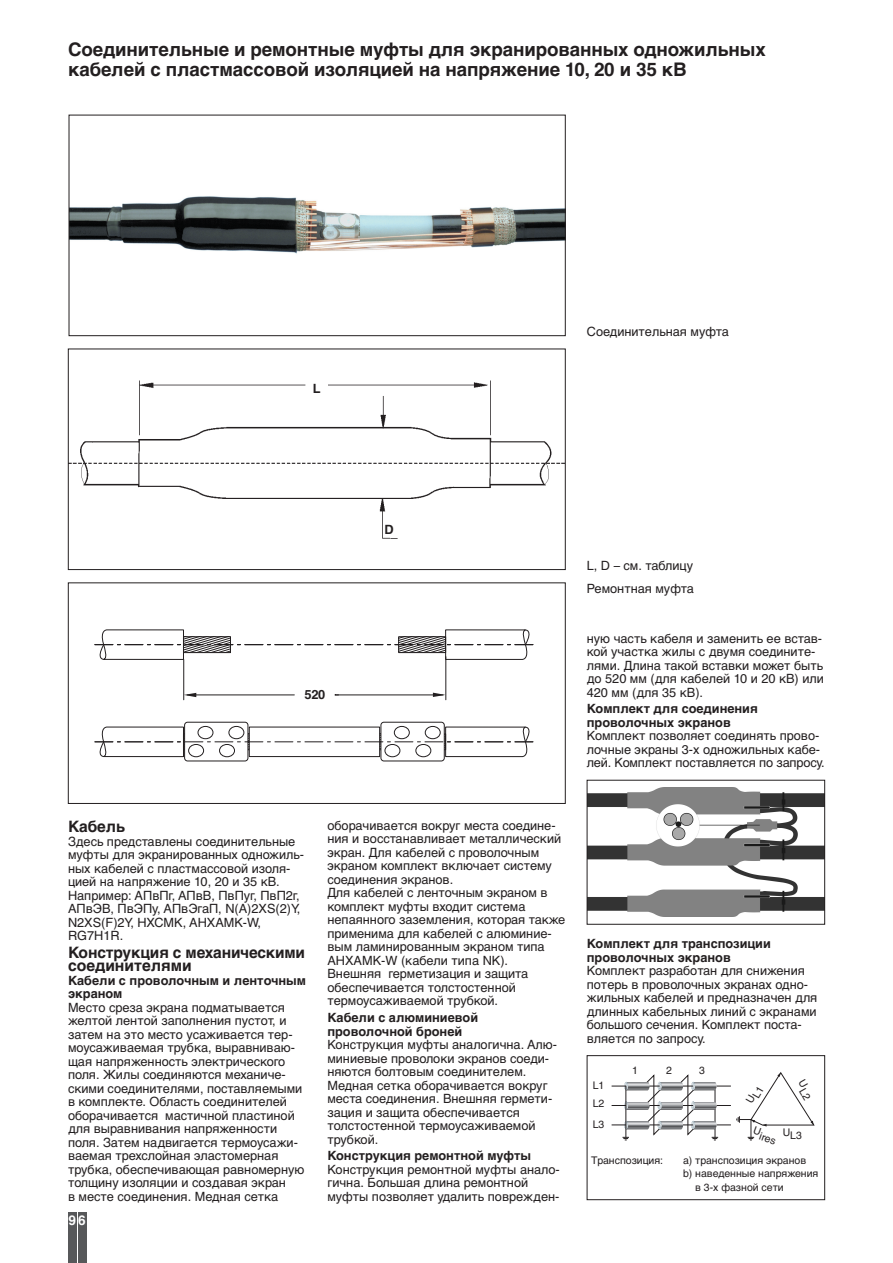
<style>
.page{position:relative;width:893px;height:1263px;background:#fff}
.page>*{position:absolute;margin:0;border:0;box-sizing:border-box;transform-origin:0 0}
.t1{font:700 18.75px/20.2px "Helvetica Cyr";letter-spacing:-.005em;color:#231f20}
.t2{font:700 15.75px/13.5px "Helvetica Cyr";letter-spacing:-.01em;color:#231f20}
.t3{font:700 13.5px "Helvetica Cyr";color:#fff}
.t4{font:12.75px/13.5px "Helvetica Cyr Upright";color:#231f20}
.t5{font:700 12.75px/13.5px "Helvetica Cyr";color:#231f20}
.t6{font:10.5px/18px "Helvetica Cyr Upright";color:#231f20}
</style>
<div class="page">
<div style="left:68px;top:1212px;width:9px;height:51px;background:#57585a"></div>
<div style="left:78px;top:1212px;width:8px;height:51px;background:#57585a"></div>
<img style="left:71px;top:196px;width:493px;height:58px">
<div style="left:69px;top:115px;width:497px;height:221px;border:1px solid #231f20"></div>
<img style="left:70px;top:380px;width:494px;height:159px">
<div style="left:68px;top:349px;width:498px;height:221px;border:1px solid #231f20"></div>
<div style="left:306px;top:379px;width:21px;height:19px;background:#fff"></div>
<div style="left:385px;top:520px;width:21px;height:17px;background:#fff"></div>
<svg style="left:95px;top:629px;width:439px;height:31px"></svg>
<div style="left:398px;top:636px;width:48px;height:17px;border:1px solid #231f20"></div>
<hr style="left:446px;top:657px;width:1px;height:43px;background:#231f20">
<hr style="left:183px;top:659px;width:1px;height:41px;background:#231f20">
<hr style="left:336px;top:695px;width:107px;height:1px;background:#231f20">
<hr style="left:187px;top:695px;width:107px;height:1px;background:#231f20">
<svg style="left:433px;top:693px;width:12px;height:4px"></svg>
<svg style="left:184px;top:693px;width:12px;height:4px"></svg>
<div style="left:184px;top:722px;width:64px;height:39px;background:#fff;border:1px solid #231f20;border-radius:3px"></div>
<div style="left:380px;top:722px;width:65px;height:39px;background:#fff;border:1px solid #231f20;border-radius:3px"></div>
<svg style="left:95px;top:726px;width:439px;height:31px"></svg>
<div style="left:68px;top:583px;width:498px;height:221px;border:1px solid #231f20"></div>
<img style="left:589px;top:787px;width:234px;height:130px">
<div style="left:587px;top:780px;width:238px;height:144px;border:1px solid #231f20"></div>
<div style="left:587px;top:1055px;width:238px;height:145px;border:1px solid #231f20"></div>
<svg style="left:612px;top:1072px;width:203px;height:69px"></svg>
<h1 class="t1" style="left:68px;top:39px;width:699px">Соединительные и ремонтные муфты для экранированных одножильных кабелей с пластмассовой изоляцией на напряжение 10, 20 и 35 кВ</h1>
<p class="t5" style="left:313px;top:381px;width:9px">L</p>
<p class="t4" style="left:587px;top:325px;width:144px">Соединительная муфта</p>
<p class="t5" style="left:385px;top:523px;width:11px">D</p>
<p class="t5" style="left:304px;top:687px;width:22px">520</p>
<p class="t2" style="left:68px;top:820px;width:59px">Кабель</p>
<p class="t4" style="left:68px;top:834px;width:238px">Здесь представлены соединительные муфты для экранированных одножиль&shy;ных кабелей с пластмассовой изоля&shy;цией на напряжение 10, 20 и 35 кВ.<br>Например: АПвПг, АПвВ, ПвПуг, ПвП2г,<br>АПвЭВ, ПвЭПу, АПвЭгаП, N(A)2XS(2)Y,<br>N2XS(F)2Y, HXCMK, AHXAMK-W,<br>RG7H1R.</p>
<p class="t2" style="left:68px;top:945px;width:239px">Конструкция с механическими соединителями</p>
<p class="t5" style="left:68px;top:973px;width:240px">Кабели с проволочным и ленточным экраном</p>
<p class="t4" style="left:68px;top:1001px;width:238px">Место среза экрана подматывается желтой лентой заполнения пустот, и затем на это место усаживается тер&shy;моусаживаемая трубка, выравниваю&shy;щая напряженность электрического поля. Жилы соединяются механиче&shy;скими соединителями, поставляемыми в комплекте. Область соединителей оборачивается мастичной пластиной для выравнивания напряженности поля. Затем надвигается термоусажи&shy;ваемая трехслойная эластомерная трубка, обеспечивающая равномерную толщину изоляции и создавая экран<br>в месте соединения. Медная сетка</p>
<p class="t3" style="left:69px;top:1212px;width:19px">96</p>
<p class="t4" style="left:327px;top:819px;width:239px">оборачивается вокруг места соедине&shy;ния и восстанавливает металлический экран. Для кабелей с проволочным экраном комплект включает систему соединения экранов.<br>Для кабелей с ленточным экраном в комплект муфты входит система непаянного заземления, которая также применима для кабелей с алюминие&shy;вым ламинированным экраном типа<br>AHXAMK-W (кабели типа NK).<br>Внешняя герметизация и защита обеспечивается толстостенной термоусаживаемой трубкой.</p>
<p class="t5" style="left:327px;top:1011px;width:152px">Кабели с алюминиевой проволочной броней</p>
<p class="t4" style="left:327px;top:1038px;width:231px">Конструкция муфты аналогична. Алю&shy;миниевые проволоки экранов соеди&shy;няются болтовым соединителем.<br>Медная сетка оборачивается вокруг места соединения. Внешняя гермети&shy;зация и защита обеспечивается толстостенной термоусаживаемой трубкой.</p>
<p class="t5" style="left:327px;top:1149px;width:205px">Конструкция ремонтной муфты</p>
<p class="t4" style="left:327px;top:1163px;width:234px">Конструкция ремонтной муфты анало&shy;гична. Большая длина ремонтной муфты позволяет удалить поврежден-</p>
<p class="t4" style="left:587px;top:559px;width:108px">L, D – см. таблицу</p>
<p class="t4" style="left:587px;top:581px;width:109px">Ремонтная муфта</p>
<p class="t4" style="left:587px;top:631px;width:239px">ную часть кабеля и заменить ее встав&shy;кой участка жилы с двумя соедините&shy;лями. Длина такой вставки может быть до 520 мм (для кабелей 10 и 20 кВ) или<br>420 мм (для 35 кВ).</p>
<p class="t5" style="left:587px;top:702px;width:173px">Комплект для соединения проволочных экранов</p>
<p class="t4" style="left:587px;top:729px;width:240px">Комплект позволяет соединять прово&shy;лочные экраны 3-х одножильных кабе&shy;лей. Комплект поставляется по запросу.</p>
<p class="t5" style="left:587px;top:937px;width:185px">Комплект для транспозиции проволочных экранов</p>
<p class="t4" style="left:587px;top:964px;width:232px">Комплект разработан для снижения потерь в проволочных экранах одно&shy;жильных кабелей и предназначен для длинных кабельных линий с экранами большого сечения. Комплект поста&shy;вляется по запросу.</p>
<p class="t6" style="left:632px;top:1061px;width:7px">1</p>
<p class="t6" style="left:666px;top:1061px;width:7px">2</p>
<p class="t6" style="left:699px;top:1061px;width:7px">3</p>
<p class="t6" style="left:593px;top:1076px;width:13px">L1<br>L2</p>
<p class="t6" style="left:593px;top:1115px;width:13px">L3</p>
<p class="t6" style="left:591px;top:1151px;width:74px">Транспозиция:</p>
<p class="t6" style="left:756px;top:1124px;width:26px;rotate:20deg">Uires</p>
<p class="t6" style="left:783px;top:1127px;width:21px">UL3</p>
<p class="t6" style="left:683px;top:1151px;width:125px">a) транспозиция экранов</p>
<p class="t6" style="left:683px;top:1165px;width:137px">b) наведенные напряжения</p>
<p class="t6" style="left:695px;top:1178px;width:90px">в 3-х фазной сети</p>
</div>
